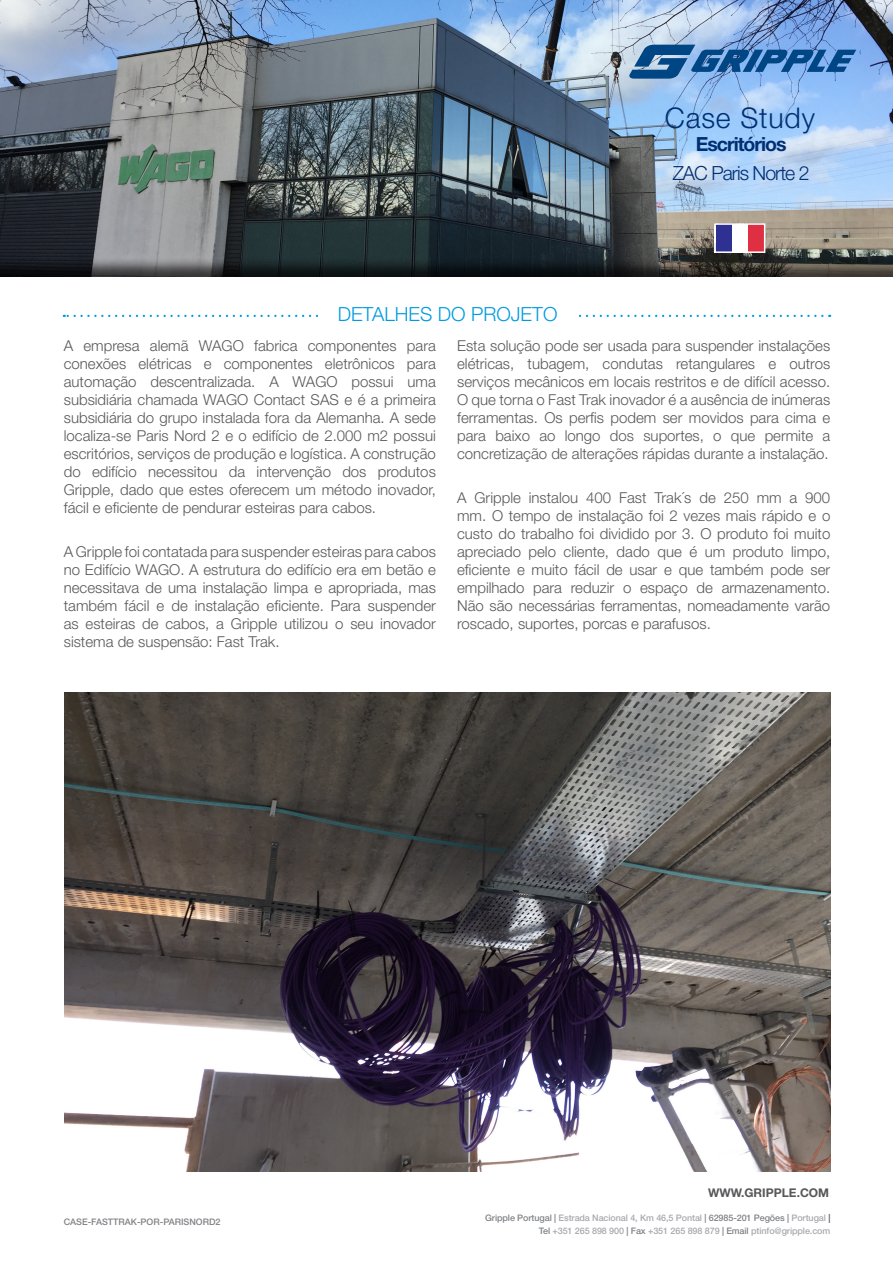
<style>
.page{position:relative;width:893px;height:1263px;background:#fff}
.page>*{position:absolute;margin:0;border:0;box-sizing:border-box;transform-origin:0 0}
.t1{font:300 28.5px "Helvetica Neue LT Pro";letter-spacing:.03em;color:#002f73}
.t2{font:300 19.5px "Helvetica Neue LT Pro";color:#009bde}
.t3{font:300 19.5px "Helvetica Neue LT Pro";letter-spacing:-.05em;color:#002f73}
.t4{font:700 19.5px "Helvetica Neue LT Pro";letter-spacing:-.05em;color:#002f73}
.Bullets{font:300 15px/18px "Helvetica Neue LT Pro";color:#57585a;text-align:justify}
.t5{font:700 12px "Helvetica Neue LT Pro";color:#57585a}
.t6{font:500 9px/13.5px "Helvetica Neue LT Pro";letter-spacing:-.01em;color:#a8a9ad;text-align:right}
.t7{font:500 9px "Helvetica Neue LT Pro";color:#808285}
.s1{color:#808285}
.s2{color:#57585a}
</style>
<div class="page">
<svg style="left:64px;top:315px;width:758px;height:2px"></svg>
<div style="left:0;top:0;width:893px;height:279px;background:#231f20;opacity:.75"></div>
<div style="left:716px;top:224px;width:16px;height:28px;background:#2e3092"></div>
<div style="left:732px;top:224px;width:16px;height:28px;background:#fff"></div>
<div style="left:748px;top:224px;width:15px;height:28px;background:#de2f43"></div>
<div style="left:714px;top:223px;width:51px;height:30px;border:2px solid #fff"></div>
<img style="left:65px;top:692px;width:765px;height:479px">
<svg style="left:628px;top:45px;width:233px;height:34px;background:#4e84bc"></svg>
<div style="left:321px;top:307px;width:253px;height:20px;background:#fff"></div>
<p class="t1" style="left:665px;top:100px;width:152px">Case Study</p>
<p class="t4" style="left:696px;top:132px;width:92px">Escritórios</p>
<p class="t3" style="left:673px;top:161px;width:138px">ZAC Paris Norte 2</p>
<p class="t2" style="left:338px;top:302px;width:221px">DETALHES DO PROJETO</p>
<p class="Bullets" style="left:64px;top:336px;width:374px">A empresa alemã WAGO fabrica componentes para conexões elétricas e componentes eletrônicos para automação descentralizada. A WAGO possui uma subsidiária chamada WAGO Contact SAS e é a primeira subsidiária do grupo instalada fora da Alemanha. A sede localiza-se Paris Nord 2 e o edifício de 2.000 m2 possui escritórios, serviços de produção e logística. A construção do edifício necessitou da intervenção dos produtos Gripple, dado que estes oferecem um método inovador, fácil e eficiente de pendurar esteiras para cabos.</p>
<p class="Bullets" style="left:64px;top:543px;width:374px">A Gripple foi contatada para suspender esteiras para cabos no Edifício WAGO. A estrutura do edifício era em betão e necessitava de uma instalação limpa e apropriada, mas também fácil e de instalação eficiente. Para suspender as esteiras de cabos, a Gripple utilizou o seu inovador sistema de suspensão: Fast Trak.</p>
<p class="Bullets" style="left:457px;top:336px;width:375px">Esta solução pode ser usada para suspender instalações elétricas, tubagem, condutas retangulares e outros serviços mecânicos em locais restritos e de difícil acesso.<br>O que torna o Fast Trak inovador é a ausência de inúmeras ferramentas. Os perfis podem ser movidos para cima e para baixo ao longo dos suportes, o que permite a concretização de alterações rápidas durante a instalação.</p>
<p class="Bullets" style="left:457px;top:489px;width:375px">A Gripple instalou 400 Fast Trak´s de 250 mm a 900 mm. O tempo de instalação foi 2 vezes mais rápido e o custo do trabalho foi dividido por 3. O produto foi muito apreciado pelo cliente, dado que é um produto limpo, eficiente e muito fácil de usar e que também pode ser empilhado para reduzir o espaço de armazenamento.<br>Não são necessárias ferramentas, nomeadamente varão roscado, suportes, porcas e parafusos.</p>
<p class="t7" style="left:64px;top:1216px;width:158px">CASE-FASTTRAK-POR-PARISNORD2</p>
<p class="t5" style="left:708px;top:1185px;width:123px">WWW.GRIPPLE.COM</p>
<p class="t6" style="left:485px;top:1210px;width:347px"><span class="s1">Gripple Portugal |</span> Estrada Nacional 4, Km 46,5 Pontal <span class="s1">| 62985-201 Pegões |</span> Portugal <span class="s2">|<br></span><span class="s1">Tel</span> +351 265 898 900 <span class="s1">| Fax</span> +351 265 898 879 <span class="s1">| Email</span> ptinfo@gripple.com</p>
</div>
